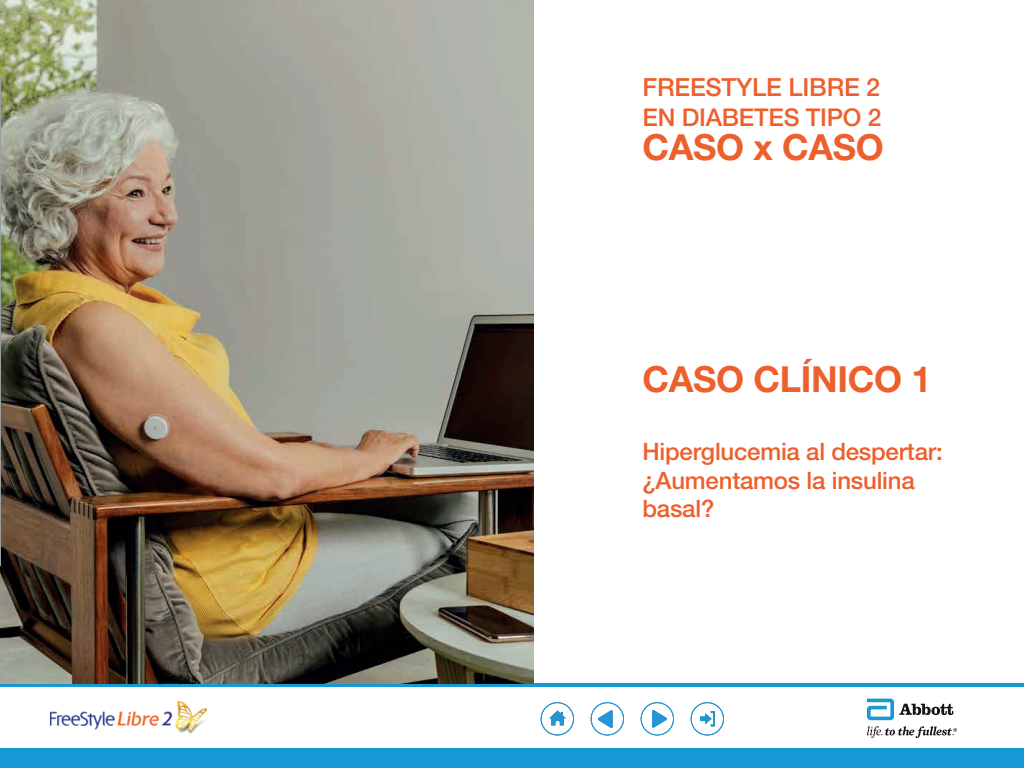
<style>
.page{position:relative;width:1024px;height:768px;background:#fff}
.page>*{position:absolute;margin:0;border:0;box-sizing:border-box;transform-origin:0 0}
.t1{font:700 36px "Helvetica Neue LT Std";letter-spacing:-.01em;color:#ed602d}
.t2{font:500 25px "Helvetica Neue LT Std";letter-spacing:-.01em;color:#ed602d}
.t3{font:500 24.5px "Helvetica Neue LT Std";letter-spacing:-.01em;color:#ed602d}
.t4{font:500 24px/28.8px "Helvetica Neue LT Std";letter-spacing:-.01em;color:#ed602d}
</style>
<div class="page">
<svg style="left:867px;top:699px;width:86px;height:21px"></svg>
<svg style="left:867px;top:726px;width:90px;height:12px"></svg>
<div style="left:0;top:748px;width:1024px;height:20px;background:#1799d6"></div>
<img style="left:51px;top:701px;width:156px;height:33px">
<hr style="left:0;top:684px;width:1024px;height:3px;background:#1799d6">
<img style="left:0;top:0;width:534px;height:684px">
<hr style="left:0;top:75px;width:1px;height:491px;background:#9a9d9e">
<svg style="left:549px;top:710px;width:17px;height:15px"></svg>
<div style="left:541px;top:702px;width:33px;height:33px;border:1px solid #2795d2;border-radius:50%"></div>
<svg style="left:652px;top:710px;width:15px;height:18px"></svg>
<div style="left:641px;top:702px;width:33px;height:33px;border:1px solid #2795d2;border-radius:50%"></div>
<svg style="left:598px;top:710px;width:15px;height:18px"></svg>
<div style="left:591px;top:702px;width:33px;height:33px;border:1px solid #2795d2;border-radius:50%"></div>
<svg style="left:700px;top:711px;width:15px;height:15px"></svg>
<div style="left:691px;top:702px;width:33px;height:33px;border:1px solid #2795d2;border-radius:50%"></div>
<p class="t2" style="left:643px;top:73px;width:239px">FREESTYLE LIBRE 2</p>
<p class="t3" style="left:643px;top:102px;width:241px">EN DIABETES TIPO 2</p>
<h1 class="t1" style="left:643px;top:125px;width:243px">CASO x CASO</h1>
<h1 class="t1" style="left:643px;top:357px;width:291px">CASO CLÍNICO 1</h1>
<p class="t4" style="left:643px;top:437px;width:302px">Hiperglucemia al despertar: ¿Aumentamos la insulina basal?</p>
</div>
